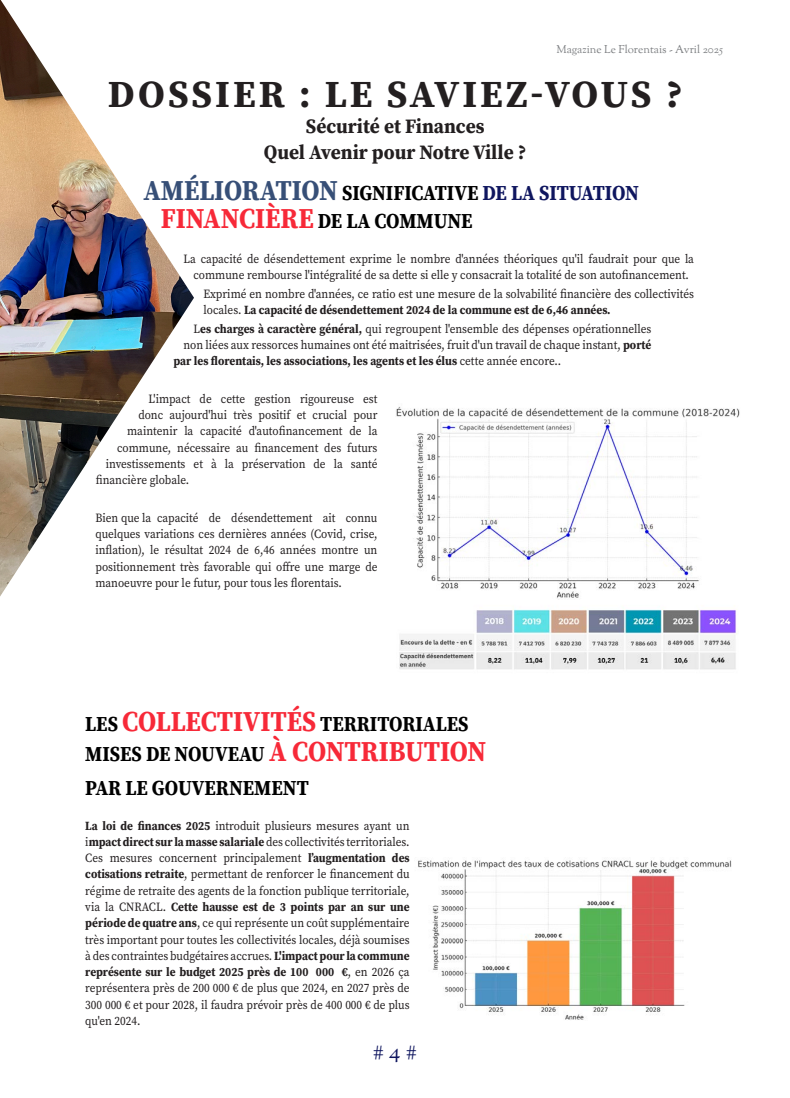
<style>
.page{position:relative;width:790px;height:1098px;background:#fff}
.page>*{position:absolute;margin:0;border:0;box-sizing:border-box;transform-origin:0 0}
.t1{font:700 38.12px "Source Serif Pro";letter-spacing:.075em;color:#231f20}
.t2{font:22.5px "OFL Goudy St M";color:#0f165f}
.t3{font:700 21.25px/27.5px "Source Serif Pro";letter-spacing:-.005em;color:#000;scale:.9 1}
.t4{font:700 20.38px/26.2px "Source Serif Pro";color:#231f20;text-align:center;scale:.95 1}
.t5{font:12.5px/16.2px "Source Serif Pro";color:#231f20;text-align:justify;scale:.9 1}
.t6{font:700 12.5px "Source Serif Pro";color:#231f20;scale:.9 1}
.t7{font:11.25px "OFL Goudy St M";color:#7e8083}
.s1{font-size:28.75px;color:#374f77}
.s2{color:#0f165f}
.s3{font-size:28.75px;color:#f72938}
.s4{font-weight:700}
.s5{font-weight:400}
</style>
<div class="page">
<img style="left:0;top:0;width:194px;height:596px">
<img style="left:399px;top:609px;width:338px;height:61px">
<img style="left:418px;top:860px;width:314px;height:160px">
<img style="left:396px;top:406px;width:344px;height:192px">
<p class="t7" style="left:556px;top:42px;width:168px">Magazine Le Florentais - Avril 2025</p>
<h1 class="t1" style="left:108px;top:68px;width:576px">DOSSIER : LE SAVIEZ-VOUS ?</h1>
<h3 class="t4" style="left:264px;top:113px;width:278px">Sécurité et Finances<br>Quel Avenir pour Notre Ville ?</h3>
<h3 class="t3" style="left:161px;top:179px;width:532px;text-indent:-17px"><span class="s1">AMÉLIORATION</span> SIGNIFICATIVE <span class="s2">DE LA SITUATION<br></span><span class="s3">FINANCIÈRE</span> DE LA COMMUNE</h3>
<p class="t5" style="left:183px;top:250px;width:568px;text-align:center">La capacité de désendettement exprime le nombre d'années théoriques qu'il faudrait pour que la commune rembourse l'intégralité de sa dette si elle y consacrait la totalité de son autofinancement.</p>
<p class="t5" style="left:203px;top:285px;width:546px">Exprimé en nombre d'années, ce ratio est une mesure de la solvabilité financière des collectivités locales. <span class="s4">La capacité de désendettement 2024 de la commune est de 6,46 années.</span></p>
<p class="t5" style="left:193px;top:320px;width:510px">L<span class="s4">es charges à caractère général,</span> qui regroupent l'ensemble des dépenses opérationnelles</p>
<p class="t5" style="left:183px;top:337px;width:521px">non liées aux ressorces humaines ont été maitrisées, fruit d'un travail de chaque instant, <span class="s4">porté</span></p>
<p class="t6" style="left:173px;top:352px;width:432px">par les florentais, les associations, les agents et les élus <span class="s5">cette année encore..</span></p>
<p class="t5" style="left:148px;top:390px;width:256px">L'impact de cette gestion rigoureuse est</p>
<p class="t5" style="left:138px;top:407px;width:267px">donc aujourd'hui très positif et crucial pour</p>
<p class="t5" style="left:127px;top:423px;width:279px">maintenir la capacité d'autofinancement de la</p>
<p class="t5" style="left:117px;top:439px;width:290px">commune, nécessaire au financement des futurs</p>
<p class="t5" style="left:106px;top:455px;width:303px">investissements et à la préservation de la santé</p>
<p class="t5" style="left:96px;top:472px;width:105px">financière globale.</p>
<p class="t5" style="left:95px;top:509px;width:315px">Bien que la capacité de désendettement ait connu quelques variations ces dernières années (Covid, crise, inflation), le résultat 2024 de 6,46 années montre un positionnement très favorable qui offre une marge de manoeuvre pour le futur, pour tous les florentais.</p>
<h3 class="t3" style="left:85px;top:708px;width:447px;line-height:30px">LES <span class="s3">COLLECTIVITÉS</span> TERRITORIALES<br>MISES DE NOUVEAU <span class="s3">À CONTRIBUTION</span></h3>
<h3 class="t3" style="left:85px;top:773px;width:250px">PAR LE GOUVERNEMENT</h3>
<p class="t5" style="left:85px;top:817px;width:362px"><span class="s4">La loi de finances 2025</span> introduit plusieurs mesures ayant un i<span class="s4">mpact direct sur la masse salariale</span> des collectivités territoriales.<br>Ces mesures concernent principalement <span class="s4">l’augmentation des cotisations retraite</span>, permettant de renforcer le financement du régime de retraite des agents de la fonction publique territoriale, via la CNRACL. <span class="s4">Cette hausse est de 3 points par an sur une période de quatre ans</span>, ce qui représente un coût supplémentaire très important pour toutes les collectivités locales, déjà soumises à des contraintes budgétaires accrues. <span class="s4">L'impact pour la commune représente sur le budget 2025 près de 100 000 €</span>, en 2026 ça représentera près de 200 000 € de plus que 2024, en 2027 près de 300 000 € et pour 2028, il faudra prévoir près de 400 000 € de plus qu'en 2024.</p>
<h2 class="t2" style="left:372px;top:1036px;width:46px"># 4 #</h2>
</div>
